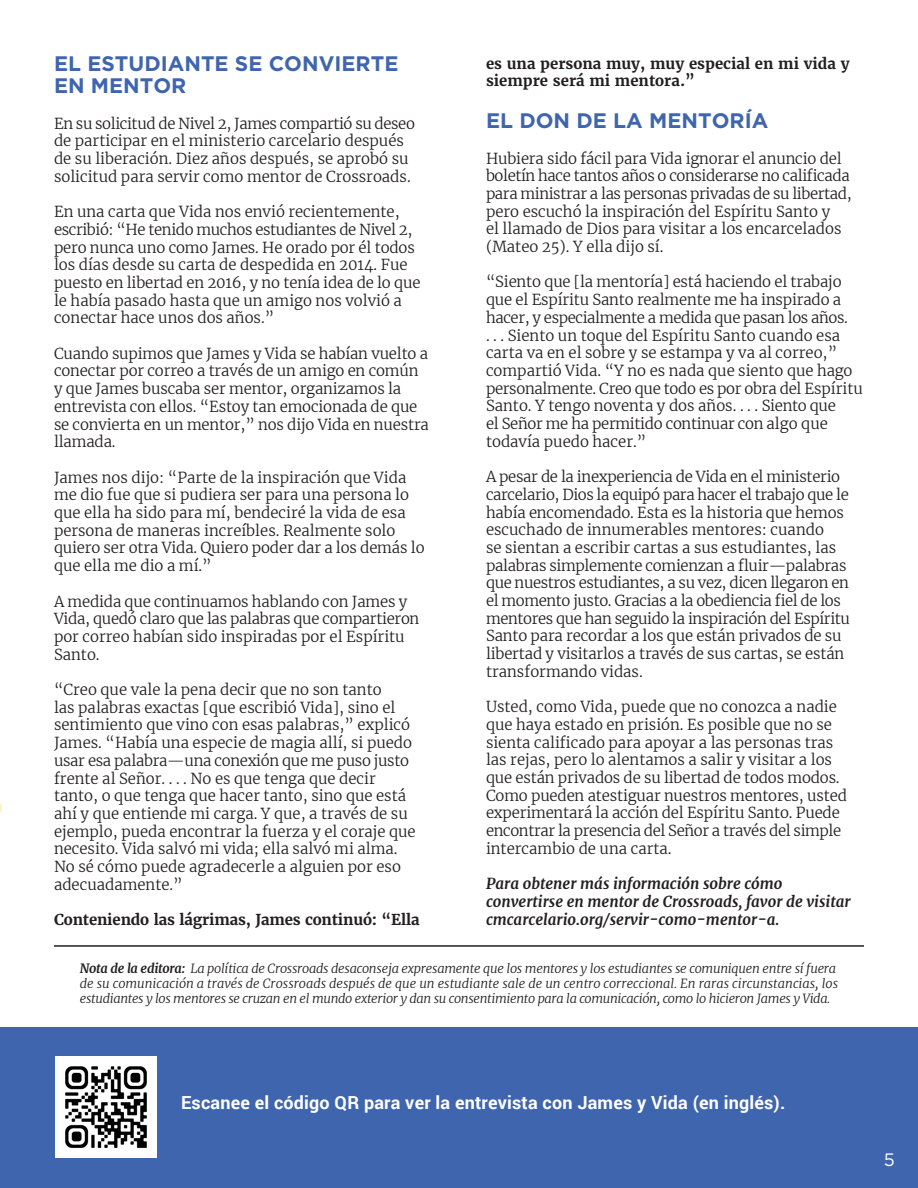
<style>
.page{position:relative;width:918px;height:1188px;background:#fff}
.page>*{position:absolute;margin:0;border:0;box-sizing:border-box;transform-origin:0 0}
.t1{font:700 21px/22.5px "Gotham";color:#3e65ae}
.t2{font:700 18px "Roboto";letter-spacing:.01em;color:#fff}
.t3{font:18px "Gotham";color:#fff}
.t4{font:300 15px/17.7px "Merriweather";letter-spacing:-.01em;color:#231f20}
.t5{font:italic 700 15px/17.7px "Merriweather";color:#231f20}
.t6{font:700 15px/17.7px "Merriweather";color:#231f20}
.t7{font:italic 300 12.75px/15px "Merriweather";letter-spacing:-.02em;color:#231f20}
.s1{font-weight:700}
</style>
<div class="page">
<div style="left:0;top:1027px;width:918px;height:161px;background:#3e65ae"></div>
<img style="left:55px;top:1056px;width:102px;height:102px">
<hr style="left:54px;top:945px;width:810px;height:2px;background:#231f20">
<p class="t1" style="left:54px;top:52px;width:346px">EL ESTUDIANTE SE CONVIERTE<br>EN MENTOR</p>
<p class="t4" style="left:54px;top:114px;width:362px">En su solicitud de Nivel 2, James compartió su deseo de participar en el ministerio carcelario después de su liberación. Diez años después, se aprobó su solicitud para servir como mentor de Crossroads.</p>
<p class="t4" style="left:54px;top:202px;width:368px">En una carta que Vida nos envió recientemente, escribió: “He tenido muchos estudiantes de Nivel 2, pero nunca uno como James. He orado por él todos los días desde su carta de despedida en 2014. Fue puesto en libertad en 2016, y no tenía idea de lo que le había pasado hasta que un amigo nos volvió a conectar hace unos dos años.”</p>
<p class="t4" style="left:54px;top:344px;width:376px">Cuando supimos que James y Vida se habían vuelto a conectar por correo a través de un amigo en común y que James buscaba ser mentor, organizamos la entrevista con ellos. “Estoy tan emocionada de que se convierta en un mentor,” nos dijo Vida en nuestra llamada.</p>
<p class="t4" style="left:54px;top:468px;width:372px">James nos dijo: “Parte de la inspiración que Vida me dio fue que si pudiera ser para una persona lo que ella ha sido para mí, bendeciré la vida de esa persona de maneras increíbles. Realmente solo quiero ser otra Vida. Quiero poder dar a los demás lo que ella me dio a mí.”</p>
<p class="t4" style="left:54px;top:592px;width:367px">A medida que continuamos hablando con James y Vida, quedó claro que las palabras que compartieron por correo habían sido inspiradas por el Espíritu Santo.</p>
<p class="t4" style="left:54px;top:680px;width:363px">“Creo que vale la pena decir que no son tanto<br>las palabras exactas [que escribió Vida], sino el sentimiento que vino con esas palabras,” explicó James. “Había una especie de magia allí, si puedo usar esa palabra—una conexión que me puso justo frente al Señor. . . . No es que tenga que decir tanto, o que tenga que hacer tanto, sino que está ahí y que entiende mi carga. Y que, a través de su ejemplo, pueda encontrar la fuerza y el coraje que necesito. Vida salvó mi vida; ella salvó mi alma.<br>No sé cómo puede agradecerle a alguien por eso adecuadamente.”</p>
<p class="t6" style="left:54px;top:911px;width:367px">Conteniendo las lágrimas, James continuó: “Ella</p>
<p class="t6" style="left:486px;top:54px;width:365px">es una persona muy, muy especial en mi vida y siempre será mi mentora.”</p>
<p class="t1" style="left:486px;top:109px;width:284px">EL DON DE LA MENTORÍA</p>
<p class="t4" style="left:486px;top:149px;width:367px">Hubiera sido fácil para Vida ignorar el anuncio del boletín hace tantos años o considerarse no calificada para ministrar a las personas privadas de su libertad, pero escuchó la inspiración del Espíritu Santo y<br>el llamado de Dios para visitar a los encarcelados (Mateo 25). Y ella dijo sí.</p>
<p class="t4" style="left:486px;top:273px;width:378px">“Siento que [la mentoría] está haciendo el trabajo que el Espíritu Santo realmente me ha inspirado a hacer, y especialmente a medida que pasan los años.<br>. . . Siento un toque del Espíritu Santo cuando esa carta va en el sobre y se estampa y va al correo,” compartió Vida. “Y no es nada que siento que hago personalmente. Creo que todo es por obra del Espíritu Santo. Y tengo noventa y dos años. . . . Siento que<br>el Señor me ha permitido continuar con algo que todavía puedo hacer.”</p>
<p class="t4" style="left:486px;top:467px;width:365px">A pesar de la inexperiencia de Vida en el ministerio carcelario, Dios la equipó para hacer el trabajo que le había encomendado. Esta es la historia que hemos escuchado de innumerables mentores: cuando<br>se sientan a escribir cartas a sus estudiantes, las palabras simplemente comienzan a fluir—palabras que nuestros estudiantes, a su vez, dicen llegaron en el momento justo. Gracias a la obediencia fiel de los mentores que han seguido la inspiración del Espíritu Santo para recordar a los que están privados de su libertad y visitarlos a través de sus cartas, se están transformando vidas.</p>
<p class="t4" style="left:486px;top:698px;width:362px">Usted, como Vida, puede que no conozca a nadie que haya estado en prisión. Es posible que no se sienta calificado para apoyar a las personas tras las rejas, pero lo alentamos a salir y visitar a los que están privados de su libertad de todos modos.<br>Como pueden atestiguar nuestros mentores, usted experimentará la acción del Espíritu Santo. Puede encontrar la presencia del Señor a través del simple intercambio de una carta.</p>
<p class="t5" style="left:486px;top:875px;width:366px">Para obtener más información sobre cómo convertirse en mentor de Crossroads, favor de visitar cmcarcelario.org/servir-como-mentor-a.</p>
<p class="t7" style="left:80px;top:960px;width:760px"><span class="s1">Nota de la editora:</span> La política de Crossroads desaconseja expresamente que los mentores y los estudiantes se comuniquen entre sí fuera de su comunicación a través de Crossroads después de que un estudiante sale de un centro correccional. En raras circunstancias, los estudiantes y los mentores se cruzan en el mundo exterior y dan su consentimiento para la comunicación, como lo hicieron James y Vida.</p>
<p class="t2" style="left:181px;top:1090px;width:606px">Escanee el código QR para ver la entrevista con James y Vida (en inglés).</p>
<p class="t3" style="left:884px;top:1148px;width:13px">5</p>
</div>
